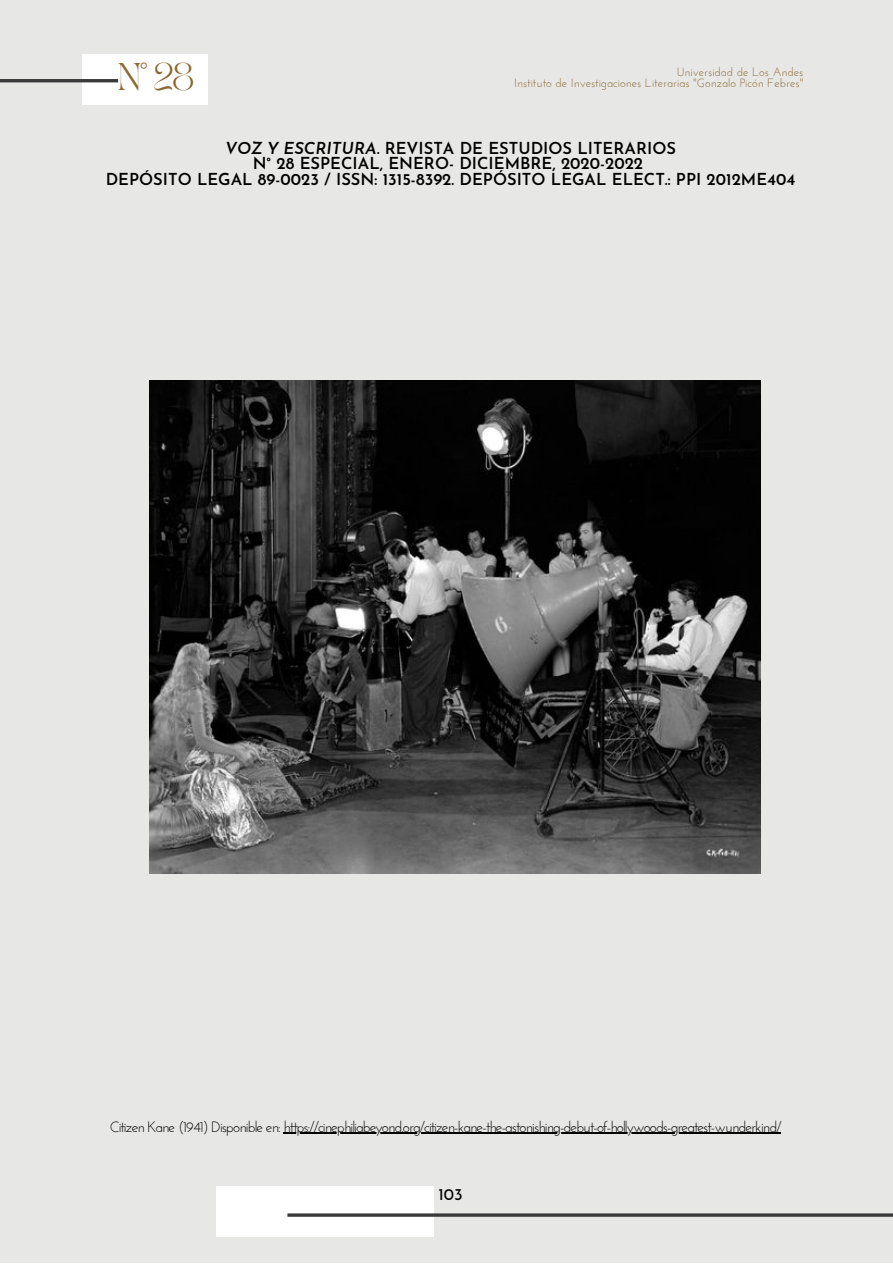
<style>
.page{position:relative;width:893px;height:1264px;background:#fff}
.page>*{position:absolute;margin:0;border:0;box-sizing:border-box;transform-origin:0 0}
.t1{font:27px "TAN PEARL Regular";color:#8b6830}
.t2{font:600 16.5px/15.8px "Josefin Sans";color:#000;text-align:center}
.t3{font:16.5px "Josefin Sans";color:#000}
.t4{font:15px "Josefin Sans";letter-spacing:-.065em;color:#000}
.t5{font:12px/10.9px "Josefin Sans";color:#8b6830;text-align:right}
.s1{font-style:italic}
</style>
<div class="page">
<div style="left:0;top:0;width:892px;height:1262px;background:#e7e7e6"></div>
<div style="left:216px;top:1186px;width:218px;height:50px;background:#fff"></div>
<hr style="left:287px;top:1213px;width:605px;height:3px;background:#3b3a3b">
<img style="left:149px;top:381px;width:611px;height:492px">
<hr style="left:283px;top:1132px;width:497px;height:1px;background:#000">
<div style="left:82px;top:55px;width:126px;height:50px;background:#fff"></div>
<hr style="left:0;top:79px;width:118px;height:3px;background:#3b3a3b">
<h1 class="t1" style="left:118px;top:63px;width:79px">N° 28</h1>
<p class="t5" style="left:514px;top:68px;width:291px">Universidad de Los Andes<br>Instituto de Investigaciones Literarias "Gonzalo Picón Febres"</p>
<p class="t2" style="left:106px;top:141px;width:691px"><span class="s1">VOZ Y ESCRITURA.</span> REVISTA DE ESTUDIOS LITERARIOS<br>N° 28 ESPECIAL, ENERO- DICIEMBRE, 2020-2022<br>DEPÓSITO LEGAL 89-0023 / ISSN: 1315-8392. DEPÓSITO LEGAL ELECT.: PPI 2012ME404</p>
<p class="t4" style="left:110px;top:1120px;width:673px">Citizen Kane (1941) Disponible en: https://cinephiliabeyond.org/citizen-kane-the-astonishing-debut-of-hollywoods-greatest-wunderkind/</p>
<p class="t3" style="left:438px;top:1187px;width:26px">103</p>
</div>
